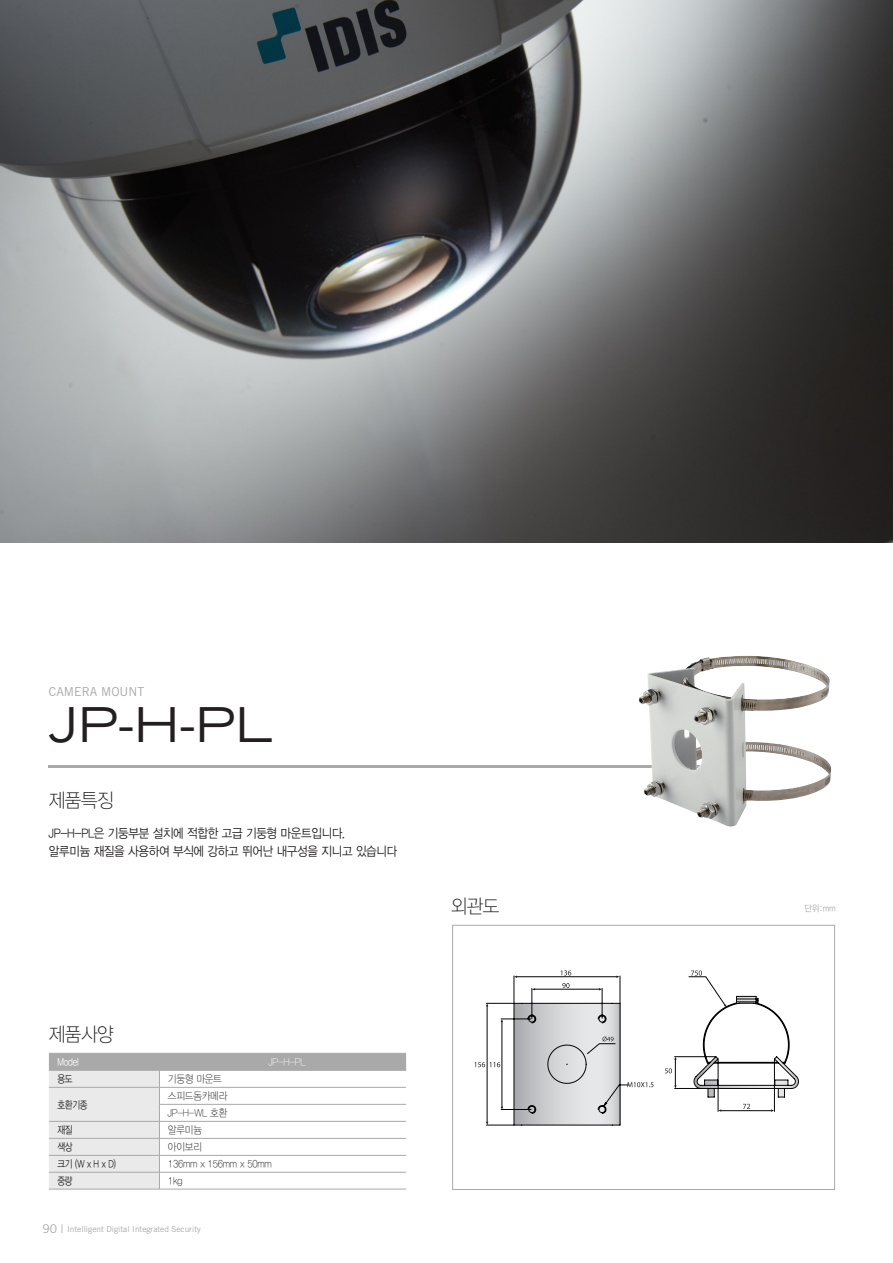
<style>
.page{position:relative;width:893px;height:1263px;background:#fff}
.page>*{position:absolute;margin:0;border:0;box-sizing:border-box;transform-origin:0 0}
.t1{font:expanded 48px "Trade Gothic LT Std";color:#231f20}
.t2{font:19.5px "YDIYGO310";letter-spacing:-.025em;color:#231f20;scale:.92 1}
.t3{font:12.75px "YDIYGO320";letter-spacing:-.025em;color:#231f20;scale:.9 1}
.t4{font:12.3px "Trade Gothic LT Std";color:#aaa9aa}
.t5{font:10.5px "YDIYGO310";letter-spacing:-.025em;color:#231f20;scale:.9 1}
.t6{font:10.5px "YDIYGO320";letter-spacing:-.025em;color:#231f20;scale:.8 1}
.t7{font:10.5px "YDIYGO310";color:#fff;scale:.9 1}
.t8{font:10.5px "YDIYGO320";letter-spacing:-.025em;color:#fff;scale:.8 1}
.t9{font:9px "YDIYGO320";color:#aaa9aa;scale:.92 1}
.t10{font:8.25px "Trade Gothic LT Std";color:#aaa9aa}
.s1{font-size:12px}
</style>
<div class="page">
<svg style="left:49px;top:1053px;width:357px;height:136px"></svg>
<hr style="left:49px;top:1189px;width:110px;height:1px;background:#aaa9aa">
<hr style="left:159px;top:1189px;width:247px;height:1px;background:#aaa9aa">
<svg style="left:474px;top:970px;width:179px;height:156px"></svg>
<svg style="left:665px;top:970px;width:134px;height:142px"></svg>
<div style="left:452px;top:925px;width:383px;height:265px;border:1px solid #aaa9aa"></div>
<hr style="left:49px;top:765px;width:659px;height:2px;background:#aaa9aa">
<img style="left:638px;top:656px;width:193px;height:171px">
<img style="left:0;top:0;width:893px;height:542px">
<p class="t4" style="left:49px;top:684px;width:97px">CAMERA MOUNT</p>
<p class="t1" style="left:49px;top:693px;width:225px">JP-H-PL</p>
<p class="t2" style="left:49px;top:789px;width:72px">제품특징</p>
<p class="t3" style="left:49px;top:826px;width:331px">JP-H-PL은 기둥부분 설치에 적합한 고급 기둥형 마운트입니다.</p>
<p class="t3" style="left:49px;top:844px;width:389px">알루미늄 재질을 사용하여 부식에 강하고 뛰어난 내구성을 지니고 있습니다</p>
<p class="t2" style="left:49px;top:1024px;width:72px">제품사양</p>
<p class="t8" style="left:57px;top:1056px;width:28px">Model</p>
<p class="t7" style="left:269px;top:1056px;width:43px">JP-H-PL</p>
<p class="t6" style="left:57px;top:1073px;width:21px">용도</p>
<p class="t5" style="left:168px;top:1073px;width:62px">기둥형 마운트</p>
<p class="t6" style="left:57px;top:1099px;width:39px">호환기종</p>
<p class="t5" style="left:168px;top:1090px;width:68px">스피드돔카메라</p>
<p class="t5" style="left:168px;top:1107px;width:67px">JP-H-WL 호환</p>
<p class="t6" style="left:57px;top:1124px;width:21px">재질</p>
<p class="t5" style="left:168px;top:1124px;width:39px">알루미늄</p>
<p class="t6" style="left:57px;top:1141px;width:21px">색상</p>
<p class="t5" style="left:168px;top:1141px;width:39px">아이보리</p>
<p class="t6" style="left:57px;top:1158px;width:75px">크기 (W x H x D)</p>
<p class="t5" style="left:168px;top:1158px;width:117px">136mm x 156mm x 50mm</p>
<p class="t6" style="left:57px;top:1175px;width:21px">중량</p>
<p class="t5" style="left:168px;top:1175px;width:18px">1kg</p>
<p class="t10" style="left:43px;top:1224px;width:160px"><span class="s1">90 |</span> Intelligent Digital Integrated Security</p>
<p class="t2" style="left:451px;top:896px;width:54px">외관도</p>
<p class="t9" style="left:804px;top:903px;width:35px">단위:mm</p>
</div>
